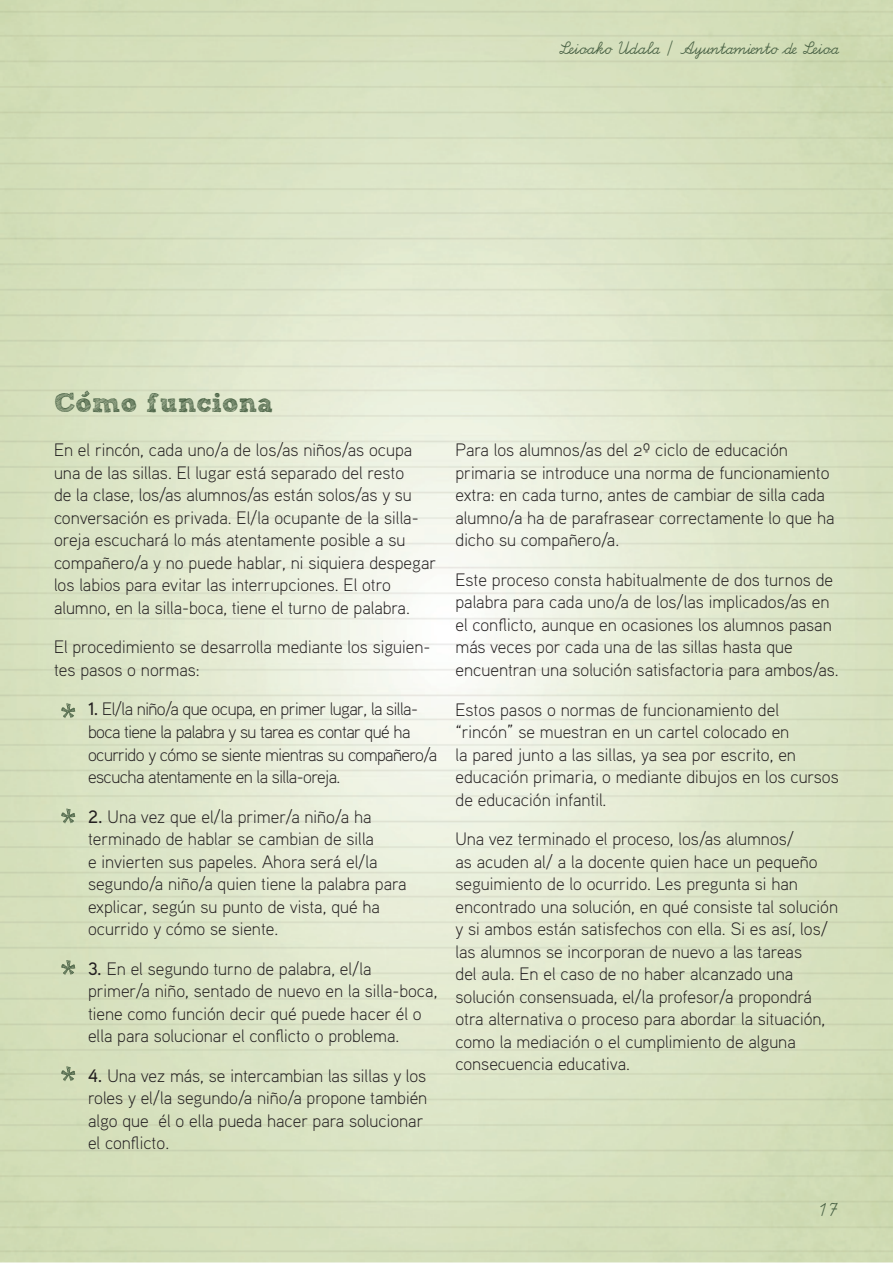
<style>
.page{position:relative;width:893px;height:1263px;background:#fff}
.page>*{position:absolute;margin:0;border:0;box-sizing:border-box;transform-origin:0 0}
.t1{font:27px "Sketch Rockwell";color:#4b6346}
.t2{font:21px "LA El";color:#4b6346}
.t3{font:18px/22.5px "Aaux Pro Light OSF";color:#231f20}
.t4{font:18px/22.5px "Aaux Pro Light OSF";letter-spacing:-.03em;color:#231f20}
.t5{font:18px "LA El";color:#4b6346}
.s1{font-family:"Aaux Pro";font-weight:500}
</style>
<div class="page">
<svg style="left:61px;top:703px;width:14px;height:15px"></svg>
<svg style="left:61px;top:808px;width:14px;height:15px"></svg>
<svg style="left:61px;top:960px;width:14px;height:15px"></svg>
<svg style="left:61px;top:1066px;width:14px;height:15px"></svg>
<svg style="left:81px;top:390px;width:9px;height:7px"></svg>
<p class="t5" style="left:559px;top:38px;width:282px">Leioako Udala / Ayuntamiento de Leioa</p>
<h1 class="t1" style="left:54px;top:388px;width:220px">Como funciona</h1>
<p class="t3" style="left:54px;top:438px;width:384px">En el rincón, cada uno/a de los/as niños/as ocupa una de las sillas. El lugar está separado del resto<br>de la clase, los/as alumnos/as están solos/as y su conversación es privada. El/la ocupante de la silla&shy;oreja escuchará lo más atentamente posible a su compañero/a y no puede hablar, ni siquiera despegar los labios para evitar las interrupciones. El otro alumno, en la silla-boca, tiene el turno de palabra.</p>
<p class="t3" style="left:54px;top:635px;width:378px">El procedimiento se desarrolla mediante los siguien&shy;tes pasos o normas:</p>
<p class="t4" style="left:88px;top:697px;width:351px"><span class="s1">1.</span> El/la niño/a que ocupa, en primer lugar, la silla&shy;boca tiene la palabra y su tarea es contar qué ha ocurrido y cómo se siente mientras su compañero/a escucha atentamente en la silla-oreja.</p>
<p class="t3" style="left:88px;top:804px;width:320px"><span class="s1">2.</span> Una vez que el/la primer/a niño/a ha terminado de hablar se cambian de silla<br>e invierten sus papeles. Ahora será el/la segundo/a niño/a quien tiene la palabra para explicar, según su punto de vista, qué ha ocurrido y cómo se siente.</p>
<p class="t3" style="left:88px;top:956px;width:351px"><span class="s1">3.</span> En el segundo turno de palabra, el/la primer/a niño, sentado de nuevo en la silla-boca, tiene como función decir qué puede hacer él o ella para solucionar el conflicto o problema.</p>
<p class="t3" style="left:88px;top:1063px;width:341px"><span class="s1">4.</span> Una vez más, se intercambian las sillas y los roles y el/la segundo/a niño/a propone también algo que él o ella pueda hacer para solucionar el conflicto.</p>
<p class="t3" style="left:455px;top:438px;width:381px">Para los alumnos/as del 2º ciclo de educación primaria se introduce una norma de funcionamiento extra: en cada turno, antes de cambiar de silla cada alumno/a ha de parafrasear correctamente lo que ha dicho su compañero/a.</p>
<p class="t3" style="left:455px;top:568px;width:385px">Este proceso consta habitualmente de dos turnos de palabra para cada uno/a de los/las implicados/as en el conflicto, aunque en ocasiones los alumnos pasan más veces por cada una de las sillas hasta que encuentran una solución satisfactoria para ambos/as.</p>
<p class="t3" style="left:455px;top:697px;width:385px">Estos pasos o normas de funcionamiento del “rincón” se muestran en un cartel colocado en<br>la pared junto a las sillas, ya sea por escrito, en educación primaria, o mediante dibujos en los cursos de educación infantil.</p>
<p class="t3" style="left:455px;top:827px;width:384px">Una vez terminado el proceso, los/as alumnos/<br>as acuden al/ a la docente quien hace un pequeño seguimiento de lo ocurrido. Les pregunta si han encontrado una solución, en qué consiste tal solución y si ambos están satisfechos con ella. Si es así, los/ las alumnos se incorporan de nuevo a las tareas<br>del aula. En el caso de no haber alcanzado una solución consensuada, el/la profesor/a propondrá otra alternativa o proceso para abordar la situación, como la mediación o el cumplimiento de alguna consecuencia educativa.</p>
<p class="t2" style="left:818px;top:1197px;width:23px">17</p>
</div>
